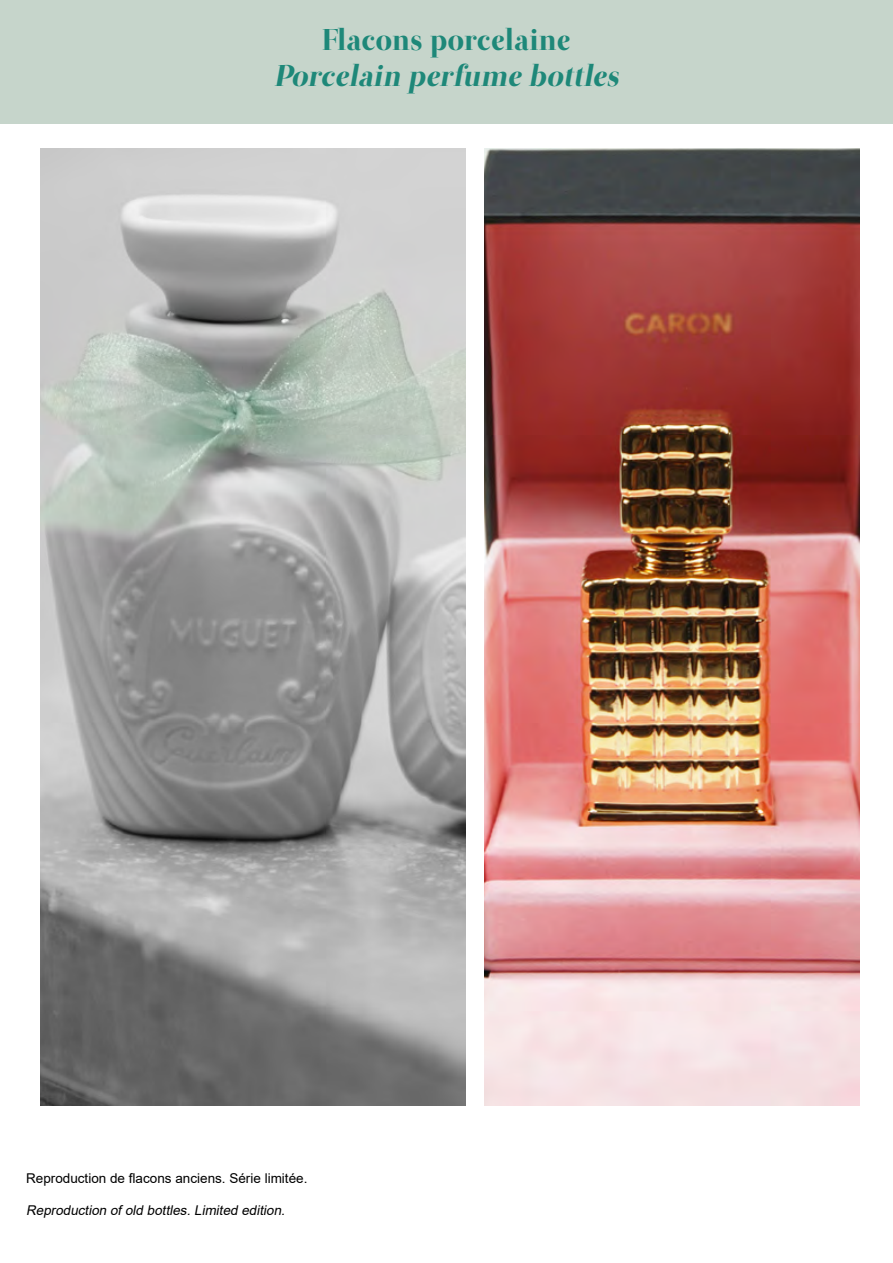
<style>
.page{position:relative;width:893px;height:1263px;background:#fff}
.page>*{position:absolute;margin:0;border:0;box-sizing:border-box;transform-origin:0 0}
.t1{font:italic 30px "Otama ep";color:#1e8879}
.t2{font:30px "Otama ep";color:#1e8879}
.t3{font:13.5px "Arial";color:#000}
.t4{font:italic 13.5px "Arial";color:#000}
</style>
<div class="page">
<div style="left:0;top:0;width:893px;height:124px;background:#c6d5cb"></div>
<img style="left:485px;top:149px;width:374px;height:957px">
<img style="left:40px;top:149px;width:426px;height:957px">
<h1 class="t2" style="left:322px;top:21px;width:250px">Flacons porcelaine</h1>
<h1 class="t1" style="left:274px;top:57px;width:353px">Porcelain perfume bottles</h1>
<p class="t3" style="left:26px;top:1169px;width:283px">Reproduction de flacons anciens. Série limitée.</p>
<p class="t4" style="left:26px;top:1201px;width:264px">Reproduction ofold bottles.Limited edition.</p>
</div>
